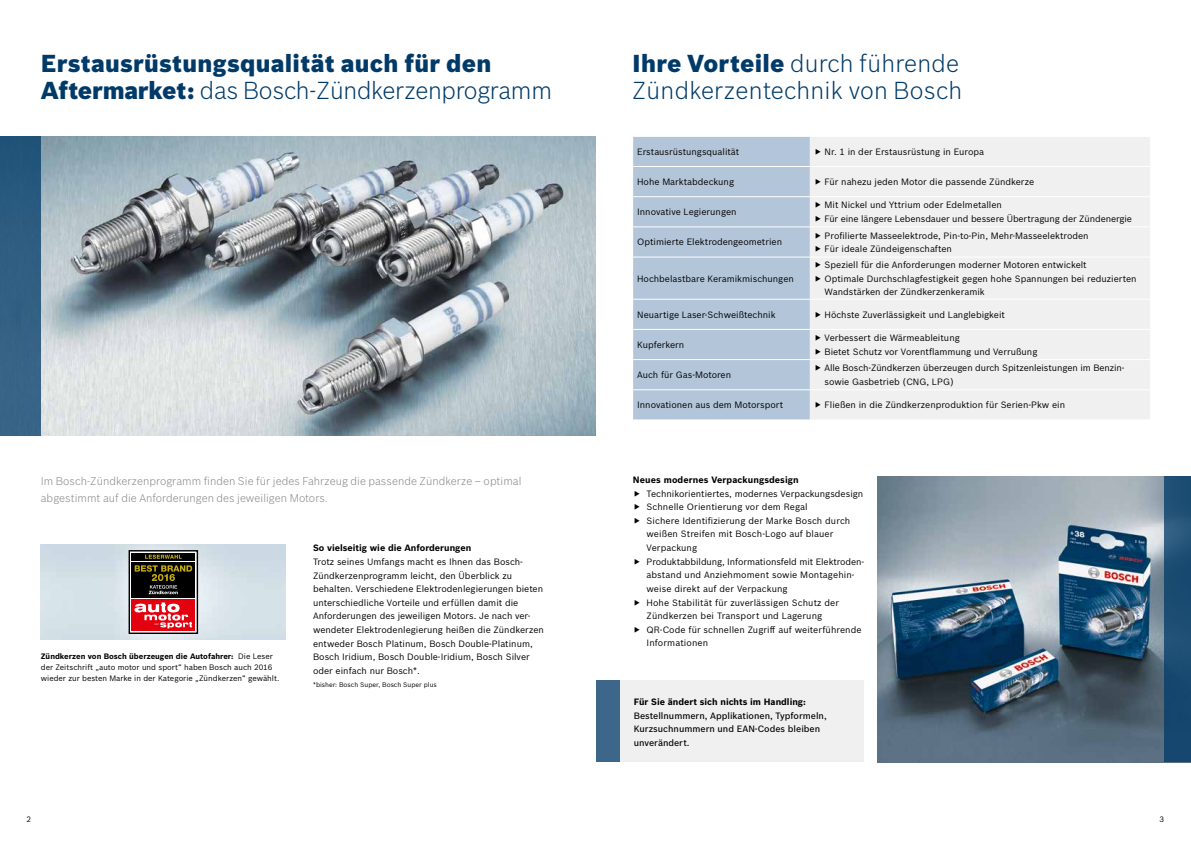
<style>
.page{position:relative;width:1191px;height:842px;background:#fff}
.page>*{position:absolute;margin:0;border:0;box-sizing:border-box;transform-origin:0 0}
.t1{font:900 24px/27.2px "Bosch Sans";letter-spacing:.01em;color:#003a68}
.t2{font:300 24px/27.2px "Bosch Sans";letter-spacing:.01em;color:#003a68}
.t3{font:300 11px/17px "Bosch Sans";letter-spacing:.005em;color:#878786}
.t4{font:9px/13.6px "Bosch Sans";color:#000}
.t5{font:700 9px "Bosch Sans";color:#000}
.t6{font:500 9px/13.6px "Bosch Sans";color:#000}
.t7{font:7.7px/10.9px "Bosch Sans";color:#000}
.t8{font:6.5px "Bosch Sans";color:#000}
.s1{font-weight:300}
.s2{font-weight:900}
.s3{font-weight:700}
</style>
<div class="page">
<img style="left:41px;top:136px;width:554px;height:299px">
<img style="left:878px;top:476px;width:285px;height:286px">
<svg style="left:1163px;top:476px;width:28px;height:286px;background:#235175"></svg>
<div style="left:0;top:136px;width:41px;height:299px;background:linear-gradient(to bottom,#23547a,#3c6789)"></div>
<div style="left:596px;top:680px;width:268px;height:82px;background:#f0f0f0"></div>
<div style="left:596px;top:680px;width:24px;height:82px;background:#3c678a"></div>
<div style="left:633px;top:137px;width:177px;height:283px;background:#b3c5d9"></div>
<div style="left:810px;top:137px;width:340px;height:282px;background:#f0f0f0"></div>
<hr style="left:633px;top:166px;width:177px;height:1px;background:#fff">
<hr style="left:810px;top:166px;width:340px;height:1px;background:#fff">
<hr style="left:633px;top:196px;width:177px;height:1px;background:#fff">
<hr style="left:810px;top:196px;width:340px;height:1px;background:#fff">
<hr style="left:633px;top:227px;width:177px;height:1px;background:#fff">
<hr style="left:810px;top:227px;width:340px;height:1px;background:#fff">
<hr style="left:633px;top:257px;width:177px;height:1px;background:#fff">
<hr style="left:810px;top:257px;width:340px;height:1px;background:#fff">
<hr style="left:633px;top:299px;width:177px;height:1px;background:#fff">
<hr style="left:810px;top:299px;width:340px;height:1px;background:#fff">
<hr style="left:633px;top:329px;width:177px;height:1px;background:#fff">
<hr style="left:810px;top:329px;width:340px;height:1px;background:#fff">
<hr style="left:633px;top:359px;width:177px;height:1px;background:#fff">
<hr style="left:810px;top:359px;width:340px;height:1px;background:#fff">
<hr style="left:633px;top:389px;width:177px;height:1px;background:#fff">
<hr style="left:810px;top:389px;width:340px;height:1px;background:#fff">
<img style="left:41px;top:544px;width:245px;height:95px">
<svg style="left:131px;top:552px;width:65px;height:80px"></svg>
<div style="left:129px;top:550px;width:69px;height:84px;border:1px solid #000"></div>
<div style="left:131px;top:562px;width:64px;height:36px;background:#000"></div>
<div style="left:131px;top:553px;width:64px;height:8px;background:#000"></div>
<div style="left:131px;top:600px;width:64px;height:31px;background:#e3000f"></div>
<svg style="left:134px;top:602px;width:58px;height:26px"></svg>
<svg style="left:145px;top:555px;width:37px;height:4px"></svg>
<svg style="left:135px;top:565px;width:57px;height:29px"></svg>
<svg style="left:816px;top:149px;width:4px;height:5px"></svg>
<svg style="left:816px;top:179px;width:4px;height:6px"></svg>
<svg style="left:816px;top:202px;width:4px;height:6px"></svg>
<svg style="left:816px;top:216px;width:4px;height:6px"></svg>
<svg style="left:816px;top:232px;width:4px;height:6px"></svg>
<svg style="left:816px;top:246px;width:4px;height:6px"></svg>
<svg style="left:816px;top:262px;width:4px;height:6px"></svg>
<svg style="left:816px;top:275px;width:4px;height:6px"></svg>
<svg style="left:816px;top:312px;width:4px;height:5px"></svg>
<svg style="left:816px;top:335px;width:4px;height:6px"></svg>
<svg style="left:816px;top:349px;width:4px;height:5px"></svg>
<svg style="left:816px;top:365px;width:4px;height:6px"></svg>
<svg style="left:816px;top:402px;width:4px;height:6px"></svg>
<h1 class="t1" style="left:41px;top:48px;width:513px">Erstausrüstungsqualität auch für den<br>Aftermarket: <span class="s1">das Bosch-Zündkerzenprogramm</span></h1>
<h1 class="t2" style="left:632px;top:48px;width:331px"><span class="s2">Ihre Vorteile</span> durch führende<br>Zündkerzentechnik von Bosch</h1>
<p class="t4" style="left:637px;top:144px;width:104px">Erstausrüstungsqualität</p>
<p class="t4" style="left:824px;top:144px;width:161px">Nr. 1 in der Erstausrüstung in Europa</p>
<p class="t4" style="left:637px;top:174px;width:98px">Hohe Marktabdeckung</p>
<p class="t4" style="left:824px;top:174px;width:211px">Für nahezu jeden Motor die passende Zündkerze</p>
<p class="t4" style="left:637px;top:204px;width:101px">Innovative Legierungen</p>
<p class="t4" style="left:824px;top:198px;width:309px">Mit Nickel und Yttrium oder Edelmetallen<br>Für eine längere Lebensdauer und bessere Übertragung der Zündenergie</p>
<p class="t4" style="left:637px;top:235px;width:146px">Optimierte Elektrodengeometrien</p>
<p class="t4" style="left:824px;top:228px;width:266px">Profilierte Masseelektrode, Pin-to-Pin, Mehr-Masseelektroden<br>Für ideale Zündeigenschaften</p>
<p class="t4" style="left:637px;top:271px;width:158px">Hochbelastbare Keramikmischungen</p>
<p class="t4" style="left:824px;top:257px;width:313px">Speziell für die Anforderungen moderner Motoren entwickelt<br>Optimale Durchschlagfestigkeit gegen hohe Spannungen bei reduzierten<br>Wandstärken der Zündkerzenkeramik</p>
<p class="t3" style="left:41px;top:472px;width:482px">Im Bosch-Zündkerzenprogramm finden Sie für jedes Fahrzeug die passende Zündkerze – optimal abgestimmt auf die Anforderungen des jeweiligen Motors.</p>
<p class="t7" style="left:41px;top:650px;width:240px"><span class="s3">Zündkerzen von Bosch überzeugen die Autofahrer:</span> Die Leser der Zeitschrift „auto motor und sport“ haben Bosch auch 2016 wieder zur besten Marke in der Kategorie „Zündkerzen“ gewählt.</p>
<p class="t5" style="left:313px;top:541px;width:160px">So vielseitig wie die Anforderungen</p>
<p class="t4" style="left:313px;top:554px;width:232px">Trotz seines Umfangs macht es Ihnen das Bosch-Zündkerzenprogramm leicht, den Überblick zu behalten. Verschiedene Elektrodenlegierungen bieten unterschiedliche Vorteile und erfüllen damit die Anforderungen des jeweiligen Motors. Je nach ver&shy;wendeter Elektrodenlegierung heißen die Zündkerzen entweder Bosch Platinum, Bosch Double-Platinum, Bosch Iridium, Bosch Double-Iridium, Bosch Silver oder einfach nur Bosch*.</p>
<p class="t8" style="left:313px;top:680px;width:125px">*bisher: Bosch Super, Bosch Super plus</p>
<p class="t4" style="left:637px;top:307px;width:140px">Neuartige Laser-Schweißtechnik</p>
<p class="t4" style="left:824px;top:307px;width:182px">Höchste Zuverlässigkeit und Langlebigkeit</p>
<p class="t4" style="left:637px;top:337px;width:49px">Kupferkern</p>
<p class="t4" style="left:824px;top:330px;width:214px">Verbessert die Wärmeableitung<br>Bietet Schutz vor Vorentflammung und Verrußung</p>
<p class="t4" style="left:637px;top:367px;width:95px">Auch für Gas-Motoren</p>
<p class="t4" style="left:824px;top:361px;width:301px">Alle Bosch-Zündkerzen überzeugen durch Spitzenleistungen im Benzin&shy;sowie Gasbetrieb (CNG, LPG)</p>
<p class="t4" style="left:637px;top:398px;width:148px">Innovationen aus dem Motorsport</p>
<p class="t4" style="left:824px;top:398px;width:242px">Fließen in die Zündkerzenproduktion für Serien-Pkw ein</p>
<p class="t5" style="left:633px;top:473px;width:167px">Neues modernes Verpackungsdesign</p>
<p class="t4" style="left:646px;top:486px;width:219px">Technikorientiertes, modernes Verpackungsdesign Schnelle Orientierung vor dem Regal<br>Sichere Identifizierung der Marke Bosch durch weißen Streifen mit Bosch-Logo auf blauer Verpackung<br>Produktabbildung, Informationsfeld mit Elektroden&shy;abstand und Anziehmoment sowie Montagehin&shy;weise direkt auf der Verpackung<br>Hohe Stabilität für zuverlässigen Schutz der Zündkerzen bei Transport und Lagerung<br>QR-Code für schnellen Zugriff auf weiterführende Informationen</p>
<p class="t5" style="left:634px;top:695px;width:173px">Für Sie ändert sich nichts im Handling:</p>
<p class="t6" style="left:634px;top:708px;width:194px">Bestellnummern, Applikationen, Typformeln,<br>Kurzsuchnummern und EAN-Codes bleiben unverändert.</p>
<p class="t7" style="left:27px;top:813px;width:6px">2</p>
<p class="t7" style="left:1159px;top:813px;width:6px">3</p>
</div>
